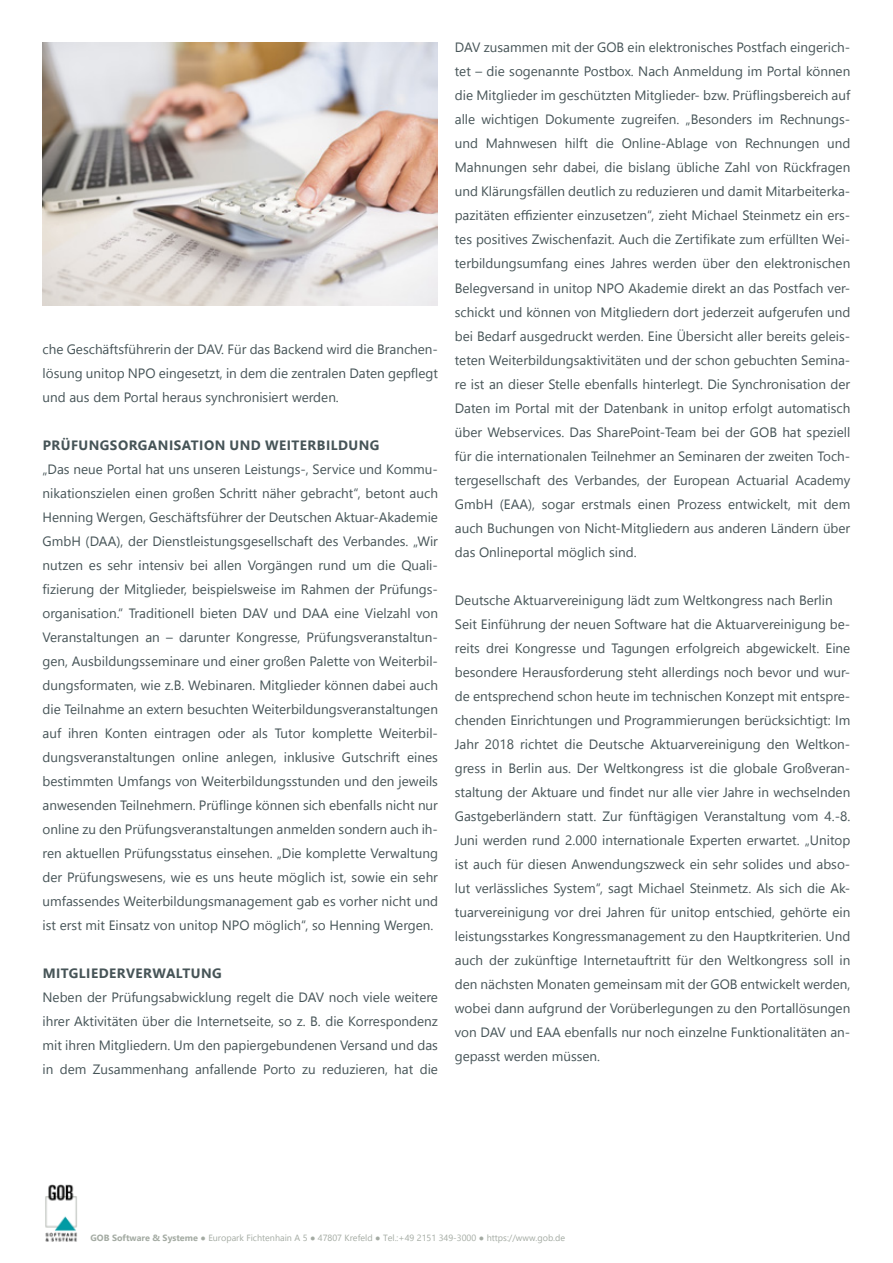
<style>
.page{position:relative;width:893px;height:1263px;background:#fff}
.page>*{position:absolute;margin:0;border:0;box-sizing:border-box;transform-origin:0 0}
.t1{font:13.5px/24px "Segoe UI";color:#465457;text-align:justify}
.t2{font:700 13.5px "Segoe UI";letter-spacing:.035em;color:#465457}
.t3{font:9px "Segoe UI";color:#a4aba3}
.s1{font-weight:700}
</style>
<div class="page">
<img style="left:45px;top:1184px;width:32px;height:58px">
<img style="left:43px;top:43px;width:394px;height:263px">
<p class="t1" style="left:43px;top:337px;width:397px">che Geschäftsführerin der DAV. Für das Backend wird die Branchen&shy;lösung unitop NPO eingesetzt, in dem die zentralen Daten gepflegt und aus dem Portal heraus synchronisiert werden.</p>
<p class="t2" style="left:43px;top:435px;width:338px">PRÜFUNGSORGANISATION UND WEITERBILDUNG</p>
<p class="t1" style="left:43px;top:457px;width:397px">„Das neue Portal hat uns unseren Leistungs-, Service und Kommu&shy;nikationszielen einen großen Schritt näher gebracht“, betont auch Henning Wergen, Geschäftsführer der Deutschen Aktuar-Akademie GmbH (DAA), der Dienstleistungsgesellschaft des Verbandes. „Wir nutzen es sehr intensiv bei allen Vorgängen rund um die Quali&shy;fizierung der Mitglieder, beispielsweise im Rahmen der Prüfungs&shy;organisation.“ Traditionell bieten DAV und DAA eine Vielzahl von Veranstaltungen an – darunter Kongresse, Prüfungsveranstaltun&shy;gen, Ausbildungsseminare und einer großen Palette von Weiterbil&shy;dungsformaten, wie z.B. Webinaren. Mitglieder können dabei auch die Teilnahme an extern besuchten Weiterbildungsveranstaltungen auf ihren Konten eintragen oder als Tutor komplette Weiterbil&shy;dungsveranstaltungen online anlegen, inklusive Gutschrift eines bestimmten Umfangs von Weiterbildungsstunden und den jeweils anwesenden Teilnehmern. Prüflinge können sich ebenfalls nicht nur online zu den Prüfungsveranstaltungen anmelden sondern auch ih&shy;ren aktuellen Prüfungsstatus einsehen. „Die komplette Verwaltung der Prüfungswesens, wie es uns heute möglich ist, sowie ein sehr umfassendes Weiterbildungsmanagement gab es vorher nicht und ist erst mit Einsatz von unitop NPO möglich“, so Henning Wergen.</p>
<p class="t2" style="left:43px;top:963px;width:181px">MITGLIEDERVERWALTUNG</p>
<p class="t1" style="left:43px;top:985px;width:397px">Neben der Prüfungsabwicklung regelt die DAV noch viele weitere ihrer Aktivitäten über die Internetseite, so z. B. die Korrespondenz mit ihren Mitgliedern. Um den papiergebundenen Versand und das in dem Zusammenhang anfallende Porto zu reduzieren, hat die</p>
<p class="t1" style="left:455px;top:35px;width:397px">DAV zusammen mit der GOB ein elektronisches Postfach eingerich&shy;tet – die sogenannte Postbox. Nach Anmeldung im Portal können die Mitglieder im geschützten Mitglieder- bzw. Prüflingsbereich auf alle wichtigen Dokumente zugreifen. „Besonders im Rechnungs&shy;und Mahnwesen hilft die Online-Ablage von Rechnungen und Mahnungen sehr dabei, die bislang übliche Zahl von Rückfragen und Klärungsfällen deutlich zu reduzieren und damit Mitarbeiterka&shy;pazitäten effizienter einzusetzen“, zieht Michael Steinmetz ein ers&shy;tes positives Zwischenfazit. Auch die Zertifikate zum erfüllten Wei&shy;terbildungsumfang eines Jahres werden über den elektronischen Belegversand in unitop NPO Akademie direkt an das Postfach ver&shy;schickt und können von Mitgliedern dort jederzeit aufgerufen und bei Bedarf ausgedruckt werden. Eine Übersicht aller bereits geleis&shy;teten Weiterbildungsaktivitäten und der schon gebuchten Semina&shy;re ist an dieser Stelle ebenfalls hinterlegt. Die Synchronisation der Daten im Portal mit der Datenbank in unitop erfolgt automatisch über Webservices. Das SharePoint-Team bei der GOB hat speziell für die internationalen Teilnehmer an Seminaren der zweiten Toch&shy;tergesellschaft des Verbandes, der European Actuarial Academy GmbH (EAA), sogar erstmals einen Prozess entwickelt, mit dem auch Buchungen von Nicht-Mitgliedern aus anderen Ländern über das Onlineportal möglich sind.</p>
<p class="t1" style="left:455px;top:587px;width:397px;text-align:left">Deutsche Aktuarvereinigung lädt zum Weltkongress nach Berlin Seit Einführung der neuen Software hat die Aktuarvereinigung be&shy;reits drei Kongresse und Tagungen erfolgreich abgewickelt. Eine besondere Herausforderung steht allerdings noch bevor und wur&shy;de entsprechend schon heute im technischen Konzept mit entspre&shy;chenden Einrichtungen und Programmierungen berücksichtigt: Im Jahr 2018 richtet die Deutsche Aktuarvereinigung den Weltkon&shy;gress in Berlin aus. Der Weltkongress ist die globale Großveran&shy;staltung der Aktuare und findet nur alle vier Jahre in wechselnden Gastgeberländern statt. Zur fünftägigen Veranstaltung vom 4.-8.<br>Juni werden rund 2.000 internationale Experten erwartet. „Unitop ist auch für diesen Anwendungszweck ein sehr solides und abso&shy;lut verlässliches System“, sagt Michael Steinmetz. Als sich die Ak&shy;tuarvereinigung vor drei Jahren für unitop entschied, gehörte ein leistungsstarkes Kongressmanagement zu den Hauptkriterien. Und auch der zukünftige Internetauftritt für den Weltkongress soll in den nächsten Monaten gemeinsam mit der GOB entwickelt werden, wobei dann aufgrund der Vorüberlegungen zu den Portallösungen von DAV und EAA ebenfalls nur noch einzelne Funktionalitäten an&shy;gepasst werden müssen.</p>
<p class="t3" style="left:91px;top:1230px;width:476px"><span class="s1">GOB Software &amp; Systeme ●</span> Europark Fichtenhain A 5 <span class="s1">●</span> 47807 Krefeld <span class="s1">●</span> Tel.:+49 2151 349-3000 <span class="s1">●</span> https://www.gob.de</p>
</div>
